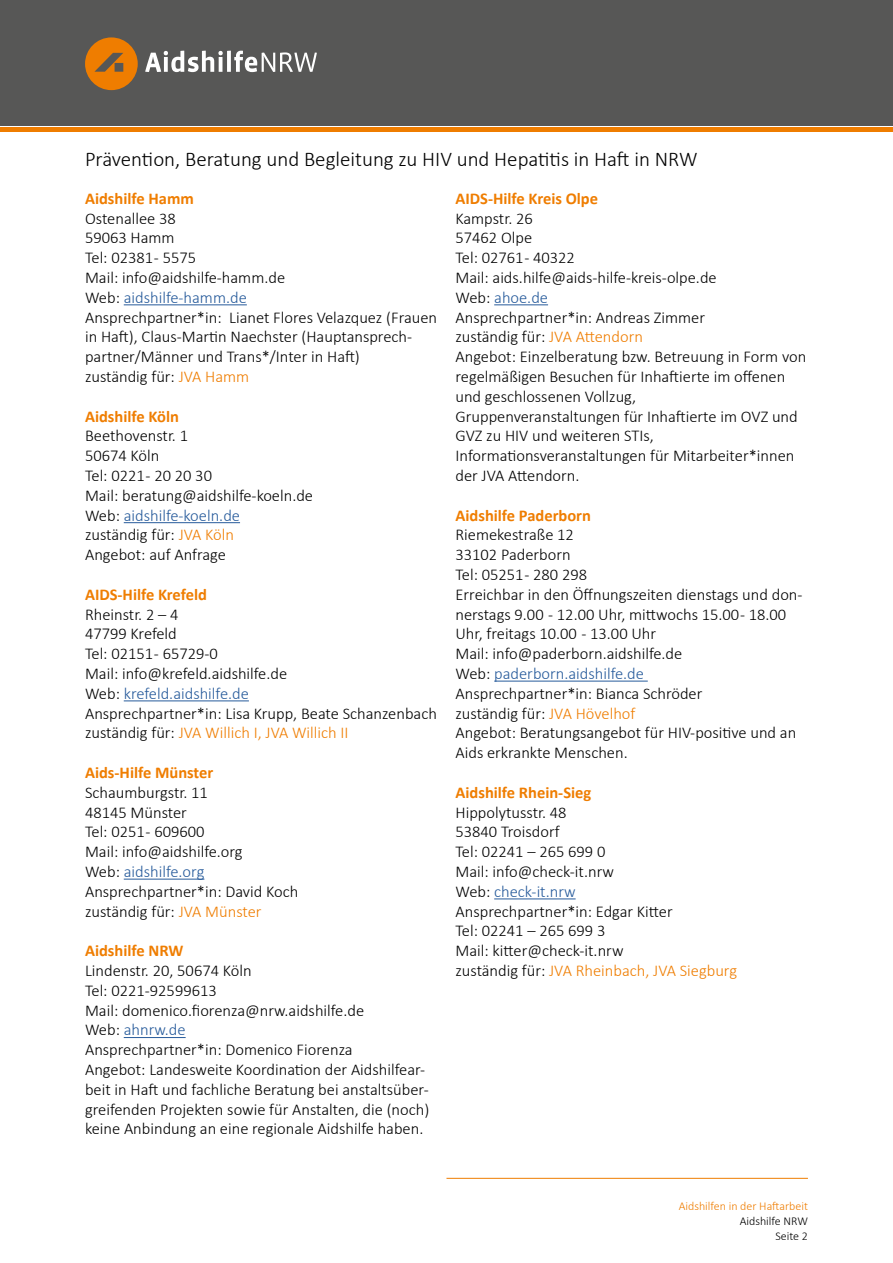
<style>
.page{position:relative;width:893px;height:1263px;background:#fff}
.page>*{position:absolute;margin:0;border:0;box-sizing:border-box;transform-origin:0 0}
.t1{font:300 21px "Calibri";color:#000}
.t2{font:300 16.5px/19.8px "Calibri";color:#000}
.t3{font:700 16.5px "Calibri";color:#ef7d00}
.t4{font:300 12px "Calibri";color:#ef7d00}
.t5{font:300 12px/15px "Calibri";color:#000;text-align:right}
.s1{color:#275b9b}
.s2{color:#ef7d00}
</style>
<div class="page">
<div style="left:0;top:0;width:893px;height:125px;background:#575756"></div>
<svg style="left:85px;top:37px;width:53px;height:53px"></svg>
<svg style="left:145px;top:51px;width:172px;height:21px"></svg>
<hr style="left:0;top:128px;width:893px;height:4px;background:#ef7d00">
<hr style="left:446px;top:1178px;width:362px;height:1px;background:#ef7d00">
<hr style="left:124px;top:304px;width:123px;height:1px;background:#275b9b">
<hr style="left:124px;top:522px;width:116px;height:1px;background:#275b9b">
<hr style="left:124px;top:700px;width:125px;height:1px;background:#275b9b">
<hr style="left:124px;top:879px;width:80px;height:1px;background:#275b9b">
<hr style="left:124px;top:1037px;width:62px;height:1px;background:#275b9b">
<hr style="left:494px;top:304px;width:54px;height:1px;background:#275b9b">
<hr style="left:494px;top:681px;width:154px;height:1px;background:#275b9b">
<hr style="left:494px;top:898px;width:82px;height:1px;background:#275b9b">
<p class="t1" style="left:85px;top:146px;width:614px">Prävention, Beratung und Begleitung zu HIV und Hepatitis in Haft in NRW</p>
<p class="t3" style="left:85px;top:187px;width:110px">Aidshilfe Hamm</p>
<p class="t2" style="left:85px;top:208px;width:354px">Ostenallee 38<br>59063 Hamm<br>Tel: 02381 - 5575<br>Mail: info@aidshilfe-hamm.de<br>Web: <span class="s1">aidshilfe-hamm.de<br></span>Ansprechpartner*in: Lianet Flores Velazquez (Frauen in Haft), Claus-Martin Naechster (Hauptansprech&shy;partner/Männer und Trans*/Inter in Haft)<br>zuständig für: <span class="s2">JVA Hamm</span></p>
<p class="t3" style="left:85px;top:404px;width:95px">Aidshilfe Köln</p>
<p class="t2" style="left:85px;top:426px;width:230px">Beethovenstr. 1<br>50674 Köln<br>Tel: 0221 - 20 20 30<br>Mail: beratung@aidshilfe-koeln.de<br>Web: <span class="s1">aidshilfe-koeln.de<br></span>zuständig für: <span class="s2">JVA Köln<br></span>Angebot: auf Anfrage</p>
<p class="t3" style="left:85px;top:583px;width:123px">AIDS-Hilfe Krefeld</p>
<p class="t2" style="left:85px;top:604px;width:353px">Rheinstr. 2 – 4<br>47799 Krefeld<br>Tel: 02151 - 65729-0<br>Mail: info@krefeld.aidshilfe.de<br>Web: <span class="s1">krefeld.aidshilfe.de<br></span>Ansprechpartner*in: Lisa Krupp, Beate Schanzenbach zuständig für: <span class="s2">JVA Willich I, JVA Willich II</span></p>
<p class="t3" style="left:85px;top:761px;width:130px">Aids-Hilfe Münster</p>
<p class="t2" style="left:85px;top:782px;width:215px">Schaumburgstr. 11<br>48145 Münster<br>Tel: 0251 - 609600<br>Mail: info@aidshilfe.org<br>Web: <span class="s1">aidshilfe.org<br></span>Ansprechpartner*in: David Koch zuständig für: <span class="s2">JVA Münster</span></p>
<p class="t3" style="left:85px;top:939px;width:100px">Aidshilfe NRW</p>
<p class="t2" style="left:85px;top:960px;width:346px">Lindenstr. 20, 50674 Köln<br>Tel: 0221-92599613<br>Mail: domenico.fiorenza@nrw.aidshilfe.de<br>Web: <span class="s1">ahnrw.de<br></span>Ansprechpartner*in: Domenico Fiorenza<br>Angebot: Landesweite Koordination der Aidshilfear&shy;beit in Haft und fachliche Beratung bei anstaltsüber&shy;greifenden Projekten sowie für Anstalten, die (noch) keine Anbindung an eine regionale Aidshilfe haben.</p>
<p class="t3" style="left:455px;top:187px;width:144px">AIDS-Hilfe Kreis Olpe</p>
<p class="t2" style="left:455px;top:208px;width:352px">Kampstr. 26<br>57462 Olpe<br>Tel: 02761 - 40322<br>Mail: aids.hilfe@aids-hilfe-kreis-olpe.de<br>Web: <span class="s1">ahoe.de<br></span>Ansprechpartner*in: Andreas Zimmer<br>zuständig für: <span class="s2">JVA Attendorn<br></span>Angebot: Einzelberatung bzw. Betreuung in Form von regelmäßigen Besuchen für Inhaftierte im offenen und geschlossenen Vollzug,<br>Gruppenveranstaltungen für Inhaftierte im OVZ und<br>GVZ zu HIV und weiteren STIs,<br>Informationsveranstaltungen für Mitarbeiter*innen der JVA Attendorn.</p>
<p class="t3" style="left:455px;top:503px;width:137px">Aidshilfe Paderborn</p>
<p class="t2" style="left:455px;top:525px;width:349px">Riemekestraße 12<br>33102 Paderborn<br>Tel: 05251 - 280 298<br>Erreichbar in den Öffnungszeiten dienstags und don&shy;nerstags 9.00 - 12.00 Uhr, mittwochs 15.00 - 18.00<br>Uhr, freitags 10.00 - 13.00 Uhr<br>Mail: info@paderborn.aidshilfe.de<br>Web: <span class="s1">paderborn.aidshilfe.de<br></span>Ansprechpartner*in: Bianca Schröder<br>zuständig für: <span class="s2">JVA Hövelhof<br></span>Angebot: Beratungsangebot für HIV-positive und an Aids erkrankte Menschen.</p>
<p class="t3" style="left:455px;top:781px;width:137px">Aidshilfe Rhein-Sieg</p>
<p class="t2" style="left:455px;top:802px;width:283px">Hippolytusstr. 48<br>53840 Troisdorf<br>Tel: 02241 – 265 699 0<br>Mail: info@check-it.nrw<br>Web: <span class="s1">check-it.nrw<br></span>Ansprechpartner*in: Edgar Kitter<br>Tel: 02241 – 265 699 3<br>Mail: kitter@check-it.nrw<br>zuständig für: <span class="s2">JVA Rheinbach, JVA Siegburg</span></p>
<p class="t4" style="left:679px;top:1198px;width:131px">Aidshilfen in der Haftarbeit</p>
<p class="t5" style="left:740px;top:1213px;width:70px">Aidshilfe NRW<br>Seite 2</p>
</div>
